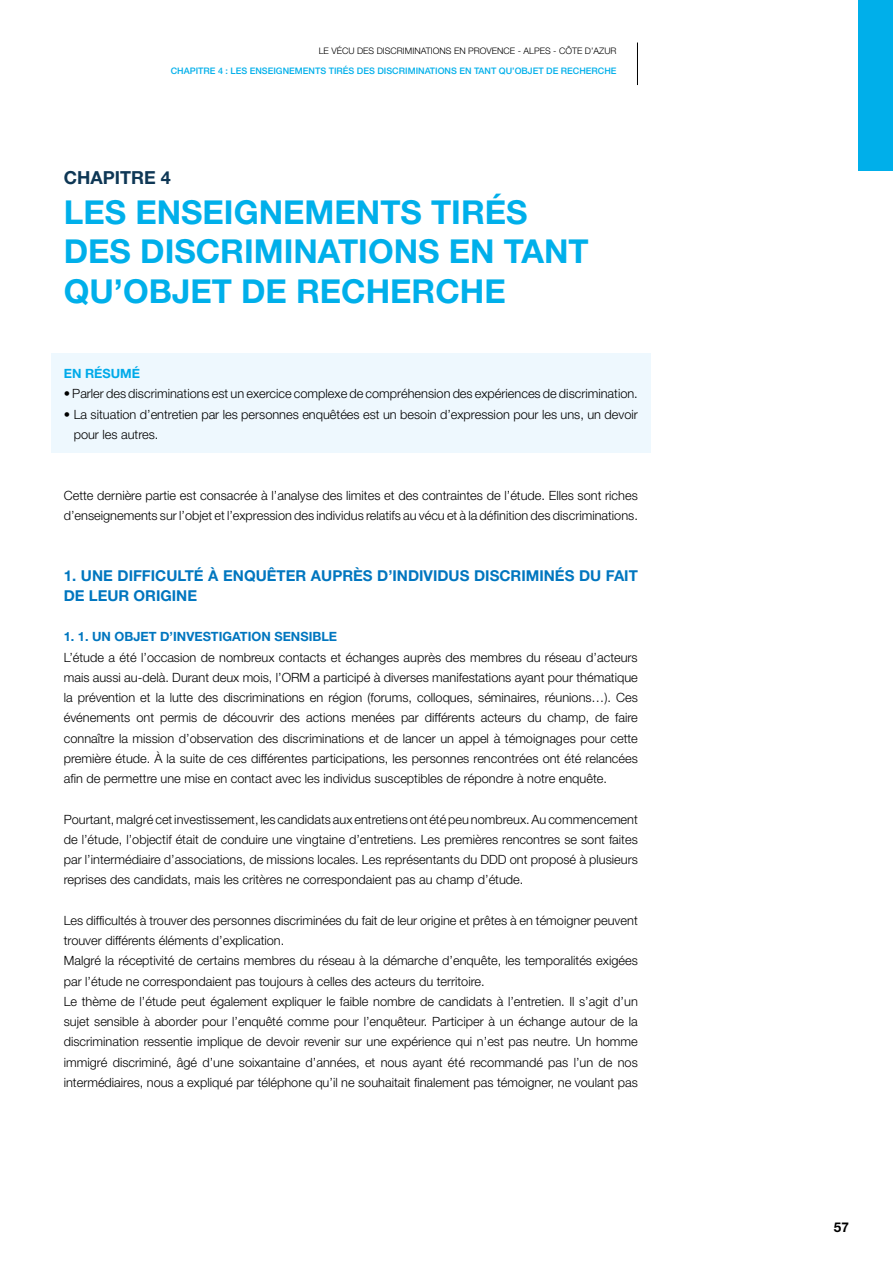
<style>
.page{position:relative;width:893px;height:1263px;background:#fff}
.page>*{position:absolute;margin:0;border:0;box-sizing:border-box;transform-origin:0 0}
.t1{font:700 33px/39.6px "Helvetica Neue";color:#00afea}
.t2{font:700 18px "Helvetica Neue";color:#0e3755}
.t3{font:700 15px/20.2px "Helvetica Neue";color:#0076bf}
.t4{font:700 13.5px "Helvetica Neue";color:#000}
.t5{font:300 12.75px/20.2px "Helvetica Neue";color:#000}
.t6{font:700 12.75px "Helvetica Neue";color:#0076bf}
.t7{font:700 12.75px "Helvetica Neue";color:#00afea}
.t8{font:500 9px "Helvetica Neue";color:#00afea}
.t9{font:300 9px "Helvetica Neue";color:#000}
</style>
<div class="page">
<div style="left:51px;top:353px;width:600px;height:100px;background:#eef8fe"></div>
<hr style="left:637px;top:43px;width:1px;height:42px;background:#000">
<div style="left:859px;top:0;width:34px;height:170px;background:#00afea"></div>
<p class="t9" style="left:319px;top:45px;width:299px">Le vécu des discriminations en Provence - Alpes - Côte d’Azur</p>
<p class="t8" style="left:171px;top:66px;width:447px">CHAPITRE 4 : LES ENSEIGNEMENTS TIRÉS DES DISCRIMINATIONS EN TANT QU’OBJET DE RECHERCHE</p>
<h2 class="t2" style="left:64px;top:167px;width:108px">CHAPITRE 4</h2>
<h1 class="t1" style="left:64px;top:191px;width:526px">LES ENSEIGNEMENTS TIRÉS<br>DES DISCRIMINATIONS EN TANT<br>QU’OBJET DE RECHERCHE</h1>
<p class="t7" style="left:64px;top:366px;width:78px">EN RÉSUMÉ</p>
<p class="t5" style="left:64px;top:383px;width:576px">• Parler des discriminations est un exercice complexe de compréhension des expériences de discrimination.</p>
<p class="t5" style="left:74px;top:404px;width:566px;text-indent:-10px">• La situation d’entretien par les personnes enquêtées est un besoin d’expression pour les uns, un devoir pour les autres.</p>
<p class="t5" style="left:64px;top:485px;width:576px">Cette dernière partie est consacrée à l’analyse des limites et des contraintes de l’étude. Elles sont riches d’enseignements sur l’objet et l’expression des individus relatifs au vécu et à la définition des discriminations.</p>
<p class="t3" style="left:64px;top:565px;width:576px">1. UNE DIFFICULTÉ À ENQUÊTER AUPRÈS D’INDIVIDUS DISCRIMINÉS DU FAIT<br>DE LEUR ORIGINE</p>
<p class="t6" style="left:64px;top:629px;width:275px">1. 1. UN OBJET D’INVESTIGATION SENSIBLE</p>
<p class="t5" style="left:64px;top:647px;width:575px">L’étude a été l’occasion de nombreux contacts et échanges auprès des membres du réseau d’acteurs mais aussi au-delà. Durant deux mois, l’ORM</p>
<p class="t5" style="left:64px;top:667px;width:576px;text-align:justify;text-indent:250px">a participé à diverses manifestations ayant pour thématique la prévention et la lutte des discriminations en région (forums, colloques, séminaires, réunions…). Ces événements ont permis de découvrir des actions menées par différents acteurs du champ, de faire connaître la mission d’observation des discriminations et de lancer un appel à témoignages pour cette première étude. À la suite de ces différentes participations, les personnes rencontrées ont été relancées afin de permettre une mise en contact avec les individus susceptibles de répondre à notre enquête.</p>
<p class="t5" style="left:64px;top:808px;width:576px;text-align:justify">Pourtant, malgré cet investissement, les candidats aux entretiens ont été peu nombreux. Au commencement de l’étude, l’objectif était de conduire une vingtaine d’entretiens. Les premières rencontres se sont faites par l’intermédiaire d’associations, de missions locales. Les représentants du DDD ont proposé à plusieurs reprises des candidats, mais les critères ne correspondaient pas au champ d’étude.</p>
<p class="t5" style="left:64px;top:910px;width:576px">Les difficultés à trouver des personnes discriminées du fait de leur origine et prêtes à en témoigner peuvent trouver différents éléments d’explication.<br>Malgré la réceptivité de certains membres du réseau à la démarche d’enquête, les temporalités exigées par l’étude ne correspondaient pas toujours à celles des acteurs du territoire.<br>Le thème de l’étude peut également expliquer le faible nombre de candidats à l’entretien. Il s’agit d’un sujet sensible à aborder pour l’enquêté comme pour l’enquêteur. Participer à un échange autour de la discrimination ressentie implique de devoir revenir sur une expérience qui n’est pas neutre. Un homme immigré discriminé, âgé d’une soixantaine d’années, et nous ayant été recommandé pas l’un de nos intermédiaires, nous a expliqué par téléphone qu’il ne souhaitait finalement pas témoigner, ne voulant pas</p>
<p class="t4" style="left:834px;top:1218px;width:17px">57</p>
</div>
